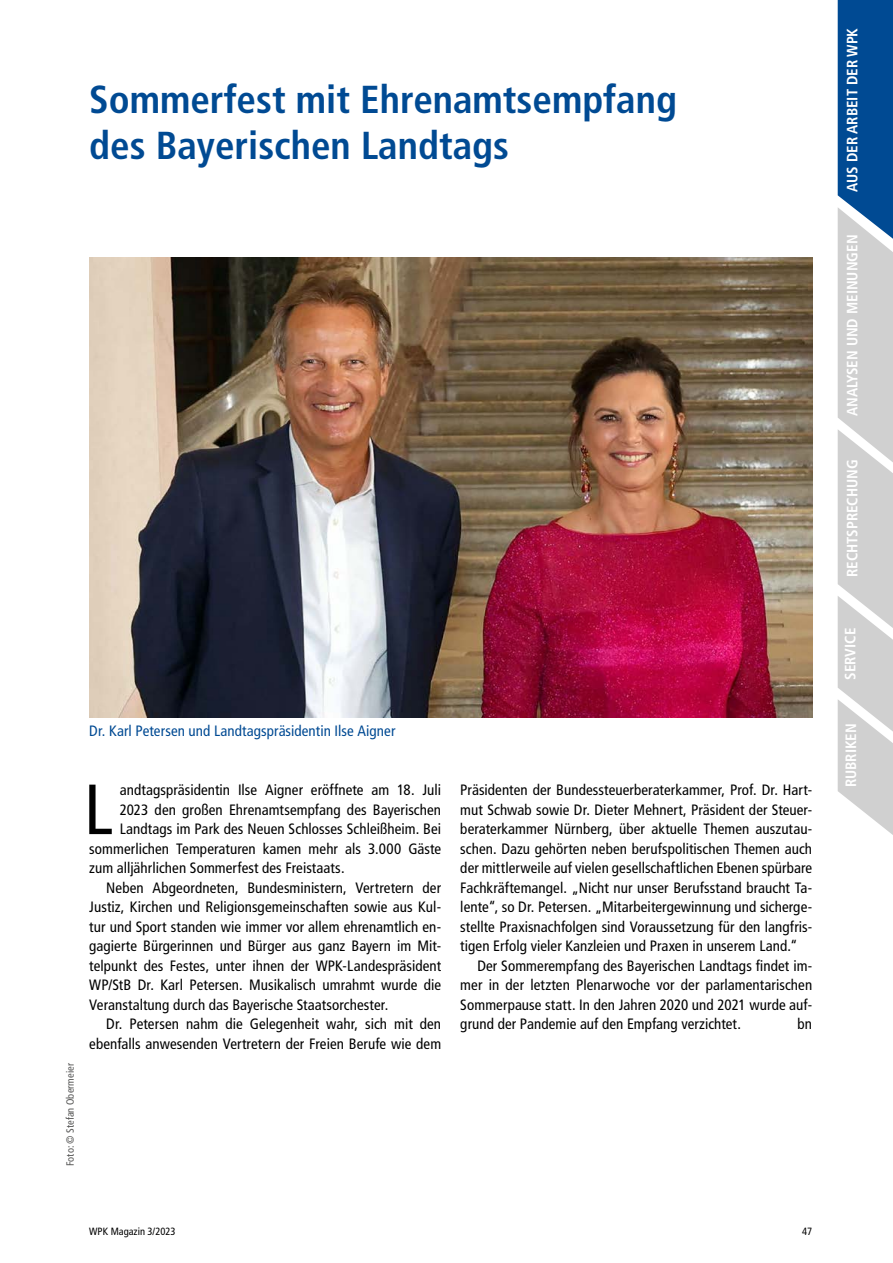
<style>
.page{position:relative;width:893px;height:1263px;background:#fff}
.page>*{position:absolute;margin:0;border:0;box-sizing:border-box;transform-origin:0 0}
.t1{font:condensed 70.8px "Frutiger LT Pro";color:#000}
.t2{font:700 condensed 39px/46.8px "Frutiger LT Pro";color:#004a93}
.t3{font:condensed 15px "Frutiger LT Pro";letter-spacing:.005em;color:#000}
.t4{font:700 condensed 15px "Frutiger LT Pro";color:#fff}
.t5{font:condensed 15px "Frutiger LT Pro";letter-spacing:.005em;color:#004a93}
.t6{font:condensed 10.5px "Frutiger LT Pro";color:#575756}
.t7{font:condensed 10.5px "Frutiger LT Pro";color:#000}
</style>
<div class="page">
<svg style="left:838px;top:0;width:55px;height:835px;background:#9eb1c4"></svg>
<img style="left:89px;top:257px;width:723px;height:460px">
<h2 class="t2" style="left:89px;top:76px;width:589px">Sommerfest mit Ehrenamtsempfang des Bayerischen Landtags</h2>
<p class="t5" style="left:89px;top:722px;width:308px">Dr. Karl Petersen und Landtagspräsidentin Ilse Aigner</p>
<p class="t6" style="left:64px;top:1166px;width:104px;rotate:-90deg">Foto: © Stefan Obermeier</p>
<h1 class="t1" style="left:84px;top:768px;width:30px">L</h1>
<p class="t3" style="left:120px;top:781px;width:323px">andtagspräsidentin Ilse Aigner eröffnete am 18. Juli</p>
<p class="t3" style="left:120px;top:801px;width:323px">2023 den großen Ehrenamtsempfang des Bayerischen</p>
<p class="t3" style="left:120px;top:820px;width:323px">Landtags im Park des Neuen Schlosses Schleißheim. Bei</p>
<p class="t3" style="left:89px;top:840px;width:353px">sommerlichen Temperaturen kamen mehr als 3.000 Gäste</p>
<p class="t3" style="left:89px;top:859px;width:257px">zum alljährlichen Sommerfest des Freistaats.</p>
<p class="t3" style="left:106px;top:879px;width:336px">Neben Abgeordneten, Bundesministern, Vertretern der</p>
<p class="t3" style="left:89px;top:898px;width:353px">Justiz, Kirchen und Religionsgemeinschaften sowie aus Kul-</p>
<p class="t3" style="left:89px;top:918px;width:353px">tur und Sport standen wie immer vor allem ehrenamtlich en-</p>
<p class="t3" style="left:89px;top:937px;width:353px">gagierte Bürgerinnen und Bürger aus ganz Bayern im Mit-</p>
<p class="t3" style="left:89px;top:957px;width:353px">telpunkt des Festes, unter ihnen der WPK-Landespräsident</p>
<p class="t3" style="left:89px;top:976px;width:353px">WP/StB Dr. Karl Petersen. Musikalisch umrahmt wurde die</p>
<p class="t3" style="left:89px;top:996px;width:300px">Veranstaltung durch das Bayerische Staatsorchester.</p>
<p class="t3" style="left:106px;top:1015px;width:336px">Dr. Petersen nahm die Gelegenheit wahr, sich mit den</p>
<p class="t3" style="left:89px;top:1035px;width:353px">ebenfalls anwesenden Vertretern der Freien Berufe wie dem</p>
<p class="t3" style="left:460px;top:781px;width:353px">Präsidenten der Bundessteuerberaterkammer, Prof. Dr. Hart-</p>
<p class="t3" style="left:460px;top:801px;width:353px">mut Schwab sowie Dr. Dieter Mehnert, Präsident der Steuer-</p>
<p class="t3" style="left:460px;top:820px;width:353px">beraterkammer Nürnberg, über aktuelle Themen auszutau-</p>
<p class="t3" style="left:460px;top:840px;width:353px">schen. Dazu gehörten neben berufspolitischen Themen auch</p>
<p class="t3" style="left:460px;top:859px;width:353px">der mittlerweile auf vielen gesellschaftlichen Ebenen spürbare</p>
<p class="t3" style="left:460px;top:879px;width:353px">Fachkräftemangel. „Nicht nur unser Berufsstand braucht Ta-</p>
<p class="t3" style="left:460px;top:898px;width:353px">lente“, so Dr. Petersen. „Mitarbeitergewinnung und sicherge-</p>
<p class="t3" style="left:460px;top:918px;width:353px">stellte Praxisnachfolgen sind Voraussetzung für den langfris-</p>
<p class="t3" style="left:460px;top:937px;width:339px">tigen Erfolg vieler Kanzleien und Praxen in unserem Land.“</p>
<p class="t3" style="left:477px;top:957px;width:336px">Der Sommerempfang des Bayerischen Landtags findet im-</p>
<p class="t3" style="left:460px;top:976px;width:353px">mer in der letzten Plenarwoche vor der parlamentarischen</p>
<p class="t3" style="left:460px;top:996px;width:353px">Sommerpause statt. In den Jahren 2020 und 2021 wurde auf-</p>
<p class="t3" style="left:460px;top:1015px;width:282px">grund der Pandemie auf den Empfang verzichtet.</p>
<p class="t3" style="left:798px;top:1015px;width:16px">bn</p>
<p class="t7" style="left:89px;top:1225px;width:88px">WPK Magazin 3/2023</p>
<p class="t7" style="left:802px;top:1225px;width:12px">47</p>
<p class="t4" style="left:843px;top:192px;width:165px;rotate:-90deg">AUS DER ARBEIT DER WPK</p>
<p class="t4" style="left:843px;top:416px;width:183px;rotate:-90deg">ANALYSEN UND MEINUNGEN</p>
<p class="t4" style="left:843px;top:577px;width:119px;rotate:-90deg">RECHTSPRECHUNG</p>
<p class="t4" style="left:841px;top:679px;width:53px;rotate:-90deg">SERVICE</p>
<p class="t4" style="left:842px;top:787px;width:66px;rotate:-90deg">RUBRIKEN</p>
</div>
